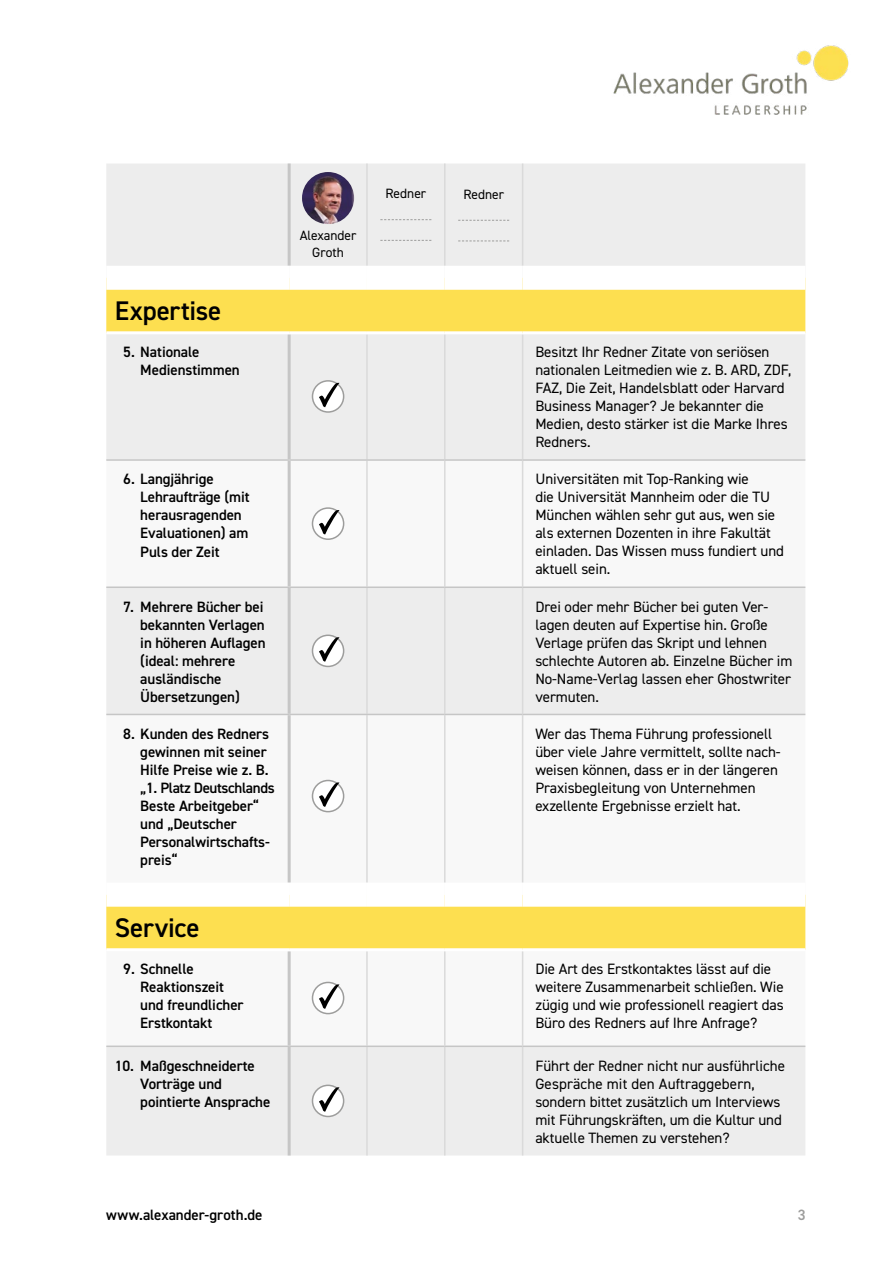
<style>
.page{position:relative;width:893px;height:1263px;background:#fff}
.page>*{position:absolute;margin:0;border:0;box-sizing:border-box;transform-origin:0 0}
.t1{font:600 27px "DIN2014";letter-spacing:-.005em;color:#000}
.t2{font:15px/18px "DIN2014";letter-spacing:-.005em;color:#000}
.t3{font:600 15px/18px "DIN2014";letter-spacing:-.005em;color:#000}
.t4{font:600 15px "DIN2014";color:#9d9d9c}
.t5{font:13.5px/16.2px "DIN2014";color:#000;text-align:center}
</style>
<div class="page">
<img style="left:613px;top:45px;width:236px;height:70px">
<div style="left:106px;top:163px;width:699px;height:992px;background:#ededed"></div>
<svg style="left:106px;top:290px;width:699px;height:169px;background:#f1e9c5"></svg>
<svg style="left:106px;top:461px;width:699px;height:584px"></svg>
<hr style="left:288px;top:163px;width:3px;height:103px;background:#c6c6c6">
<hr style="left:288px;top:334px;width:3px;height:125px;background:#c6c6c6">
<hr style="left:288px;top:461px;width:3px;height:125px;background:#c6c6c6">
<hr style="left:288px;top:588px;width:3px;height:126px;background:#c6c6c6">
<hr style="left:288px;top:715px;width:3px;height:168px;background:#c6c6c6">
<hr style="left:288px;top:951px;width:3px;height:94px;background:#c6c6c6">
<hr style="left:288px;top:1047px;width:3px;height:108px;background:#c6c6c6">
<hr style="left:366px;top:163px;width:2px;height:103px;background:#dadada">
<hr style="left:444px;top:163px;width:2px;height:103px;background:#dadada">
<hr style="left:522px;top:163px;width:1px;height:103px;background:#dadada">
<hr style="left:366px;top:334px;width:2px;height:125px;background:#dadada">
<hr style="left:444px;top:334px;width:2px;height:125px;background:#dadada">
<hr style="left:522px;top:334px;width:1px;height:125px;background:#dadada">
<hr style="left:366px;top:461px;width:2px;height:125px;background:#dadada">
<hr style="left:444px;top:461px;width:2px;height:125px;background:#dadada">
<hr style="left:522px;top:461px;width:1px;height:125px;background:#dadada">
<hr style="left:366px;top:588px;width:2px;height:126px;background:#dadada">
<hr style="left:444px;top:588px;width:2px;height:126px;background:#dadada">
<hr style="left:522px;top:588px;width:1px;height:126px;background:#dadada">
<hr style="left:366px;top:715px;width:2px;height:168px;background:#dadada">
<hr style="left:444px;top:715px;width:2px;height:168px;background:#dadada">
<hr style="left:522px;top:715px;width:1px;height:168px;background:#dadada">
<hr style="left:366px;top:951px;width:2px;height:94px;background:#dadada">
<hr style="left:444px;top:951px;width:2px;height:94px;background:#dadada">
<hr style="left:522px;top:951px;width:1px;height:94px;background:#dadada">
<hr style="left:366px;top:1047px;width:2px;height:108px;background:#dadada">
<hr style="left:444px;top:1047px;width:2px;height:108px;background:#dadada">
<hr style="left:522px;top:1047px;width:1px;height:108px;background:#dadada">
<hr style="left:106px;top:459px;width:183px;height:2px;background:#c6c6c6">
<hr style="left:289px;top:459px;width:78px;height:2px;background:#c6c6c6">
<hr style="left:367px;top:459px;width:78px;height:2px;background:#c6c6c6">
<hr style="left:445px;top:459px;width:78px;height:2px;background:#c6c6c6">
<hr style="left:523px;top:459px;width:282px;height:2px;background:#c6c6c6">
<hr style="left:106px;top:586px;width:183px;height:2px;background:#c6c6c6">
<hr style="left:289px;top:586px;width:78px;height:2px;background:#c6c6c6">
<hr style="left:367px;top:586px;width:78px;height:2px;background:#c6c6c6">
<hr style="left:445px;top:586px;width:78px;height:2px;background:#c6c6c6">
<hr style="left:523px;top:586px;width:282px;height:2px;background:#c6c6c6">
<hr style="left:106px;top:714px;width:183px;height:1px;background:#c6c6c6">
<hr style="left:289px;top:714px;width:78px;height:1px;background:#c6c6c6">
<hr style="left:367px;top:714px;width:78px;height:1px;background:#c6c6c6">
<hr style="left:445px;top:714px;width:78px;height:1px;background:#c6c6c6">
<hr style="left:523px;top:714px;width:282px;height:1px;background:#c6c6c6">
<div style="left:106px;top:266px;width:183px;height:24px;background:#fff"></div>
<div style="left:289px;top:266px;width:78px;height:24px;background:#fff"></div>
<div style="left:367px;top:266px;width:78px;height:24px;background:#fff"></div>
<div style="left:445px;top:266px;width:78px;height:24px;background:#fff"></div>
<div style="left:523px;top:266px;width:282px;height:24px;background:#fff"></div>
<hr style="left:106px;top:331px;width:183px;height:3px;background:#fff">
<hr style="left:289px;top:331px;width:78px;height:3px;background:#fff">
<hr style="left:367px;top:331px;width:78px;height:3px;background:#fff">
<hr style="left:445px;top:331px;width:78px;height:3px;background:#fff">
<hr style="left:523px;top:331px;width:282px;height:3px;background:#fff">
<div style="left:106px;top:883px;width:183px;height:24px;background:#fff"></div>
<div style="left:289px;top:883px;width:78px;height:24px;background:#fff"></div>
<div style="left:367px;top:883px;width:78px;height:24px;background:#fff"></div>
<div style="left:445px;top:883px;width:78px;height:24px;background:#fff"></div>
<div style="left:523px;top:883px;width:282px;height:24px;background:#fff"></div>
<hr style="left:106px;top:948px;width:183px;height:3px;background:#fff">
<hr style="left:289px;top:948px;width:78px;height:3px;background:#fff">
<hr style="left:367px;top:948px;width:78px;height:3px;background:#fff">
<hr style="left:445px;top:948px;width:78px;height:3px;background:#fff">
<hr style="left:523px;top:948px;width:282px;height:3px;background:#fff">
<hr style="left:106px;top:1045px;width:183px;height:2px;background:#c6c6c6">
<hr style="left:289px;top:1045px;width:78px;height:2px;background:#c6c6c6">
<hr style="left:367px;top:1045px;width:78px;height:2px;background:#c6c6c6">
<hr style="left:445px;top:1045px;width:78px;height:2px;background:#c6c6c6">
<hr style="left:523px;top:1045px;width:282px;height:2px;background:#c6c6c6">
<img style="left:302px;top:172px;width:52px;height:52px;border-radius:26px">
<svg style="left:380px;top:219px;width:51px;height:1px"></svg>
<svg style="left:380px;top:240px;width:51px;height:1px"></svg>
<svg style="left:458px;top:220px;width:51px;height:1px"></svg>
<svg style="left:458px;top:241px;width:51px;height:1px"></svg>
<svg style="left:312px;top:381px;width:32px;height:31px"></svg>
<div style="left:312px;top:380px;width:32px;height:33px;border:2px solid #9d9d9c;border-radius:50%"></div>
<svg style="left:319px;top:383px;width:20px;height:25px"></svg>
<svg style="left:312px;top:508px;width:32px;height:31px"></svg>
<div style="left:312px;top:507px;width:32px;height:33px;border:2px solid #9d9d9c;border-radius:50%"></div>
<svg style="left:319px;top:510px;width:20px;height:25px"></svg>
<svg style="left:312px;top:635px;width:32px;height:31px"></svg>
<div style="left:312px;top:634px;width:32px;height:33px;border:2px solid #9d9d9c;border-radius:50%"></div>
<svg style="left:319px;top:637px;width:20px;height:25px"></svg>
<svg style="left:312px;top:780px;width:32px;height:32px"></svg>
<div style="left:312px;top:780px;width:32px;height:32px;border:2px solid #9d9d9c;border-radius:50%"></div>
<svg style="left:319px;top:782px;width:20px;height:25px"></svg>
<svg style="left:312px;top:982px;width:32px;height:31px"></svg>
<div style="left:312px;top:982px;width:32px;height:32px;border:2px solid #9d9d9c;border-radius:50%"></div>
<svg style="left:319px;top:984px;width:20px;height:25px"></svg>
<svg style="left:312px;top:1085px;width:32px;height:31px"></svg>
<div style="left:312px;top:1084px;width:32px;height:33px;border:2px solid #9d9d9c;border-radius:50%"></div>
<svg style="left:319px;top:1087px;width:20px;height:25px"></svg>
<p class="t5" style="left:300px;top:227px;width:58px">Alexander<br>Groth</p>
<p class="t5" style="left:385px;top:185px;width:42px">Redner</p>
<p class="t5" style="left:463px;top:186px;width:42px">Redner</p>
<h1 class="t1" style="left:115px;top:293px;width:108px">Expertise</h1>
<p class="t3" style="left:140px;top:343px;width:101px;text-indent:-17px">5. Nationale<br>Medienstimmen</p>
<p class="t2" style="left:535px;top:343px;width:257px">Besitzt Ihr Redner Zitate von seriösen nationalen Leitmedien wie z. B. ARD, ZDF, FAZ, Die Zeit, Handelsblatt oder Harvard Business Manager? Je bekannter die Medien, desto stärker ist die Marke Ihres Redners.</p>
<p class="t3" style="left:140px;top:470px;width:111px;text-indent:-17px">6. Langjährige<br>Lehraufträge (mit herausragenden<br>Evaluationen) am<br>Puls der Zeit</p>
<p class="t2" style="left:535px;top:470px;width:250px">Universitäten mit Top-Ranking wie<br>die Universität Mannheim oder die TU München wählen sehr gut aus, wen sie als externen Dozenten in ihre Fakultät einladen. Das Wissen muss fundiert und aktuell sein.</p>
<p class="t3" style="left:140px;top:597px;width:127px;text-indent:-17px">7. Mehrere Bücher bei bekannten Verlagen in höheren Auflagen (ideal: mehrere ausländische<br>Übersetzungen)</p>
<p class="t2" style="left:535px;top:597px;width:259px">Drei oder mehr Bücher bei guten Ver&shy;lagen deuten auf Expertise hin. Große Verlage prüfen das Skript und lehnen schlechte Autoren ab. Einzelne Bücher im No-Name-Verlag lassen eher Ghostwriter vermuten.</p>
<p class="t3" style="left:140px;top:724px;width:136px;text-indent:-17px">8. Kunden des Redners gewinnen mit seiner<br>Hilfe Preise wie z. B. „1. Platz Deutschlands<br>Beste Arbeitgeber“ und „Deutscher<br>Personalwirtschafts&shy;preis“</p>
<p class="t2" style="left:535px;top:724px;width:247px">Wer das Thema Führung professionell über viele Jahre vermittelt, sollte nach&shy;weisen können, dass er in der längeren Praxisbegleitung von Unternehmen exzellente Ergebnisse erzielt hat.</p>
<h1 class="t1" style="left:115px;top:910px;width:86px">Service</h1>
<p class="t3" style="left:140px;top:960px;width:105px;text-indent:-17px">9. Schnelle<br>Reaktionszeit und freundlicher<br>Erstkontakt</p>
<p class="t2" style="left:535px;top:960px;width:250px">Die Art des Erstkontaktes lässt auf die weitere Zusammenarbeit schließen. Wie zügig und wie professionell reagiert das Büro des Redners auf Ihre Anfrage?</p>
<p class="t3" style="left:140px;top:1056px;width:132px;text-indent:-26px">10. Maßgeschneiderte<br>Vorträge und pointierte Ansprache</p>
<p class="t2" style="left:535px;top:1056px;width:251px">Führt der Redner nicht nur ausführliche Gespräche mit den Auftraggebern, sondern bittet zusätzlich um Interviews mit Führungskräften, um die Kultur und aktuelle Themen zu verstehen?</p>
<p class="t3" style="left:106px;top:1206px;width:158px">www.alexander-groth.de</p>
<p class="t4" style="left:798px;top:1205px;width:9px">3</p>
</div>
